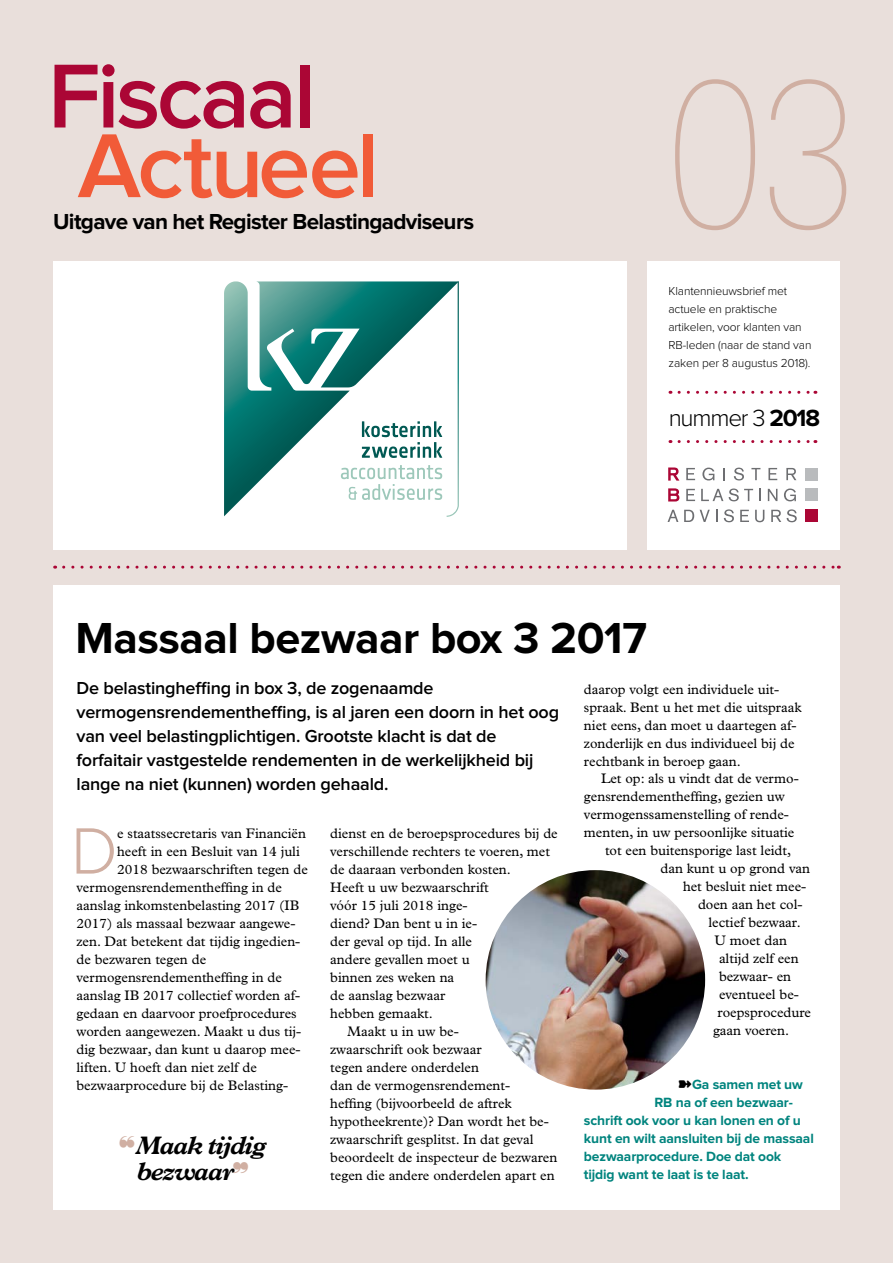
<style>
.page{position:relative;width:893px;height:1263px;background:#e9dfdb}
.page>*{position:absolute;margin:0;border:0;box-sizing:border-box;transform-origin:0 0}
.t1{font:100 204px "Glypha LT Std";color:#d0afa2}
.t2{font:600 94.05px/69.6px "Proxima Nova";letter-spacing:-.04em;color:#ab0635}
.t3{font:300 67.8px "Proxima Nova";color:#d0afa2}
.t4{font:700 45px "Proxima Nova";letter-spacing:-.01em;color:#000}
.t5{font:italic 700 25.5px/25.5px "Plantin Std";letter-spacing:-.05em;color:#000;text-align:center}
.t6{font:300 24.3px "Proxima Nova";letter-spacing:-.05em;color:#000}
.t7{font:700 22.5px "Proxima Nova";letter-spacing:-.03em;color:#000}
.t8{font:600 18px/24px "Proxima Nova";letter-spacing:-.01em;color:#000}
.t9{font:13.8px "Plantin Std";color:#000}
.t10{font:700 13.8px "Proxima Nova";letter-spacing:-.01em;color:#00847e}
.t11{font:300 12px/18px "Proxima Nova";letter-spacing:-.01em;color:#000}
.s1{color:#f15b38}
.s2{font-weight:700}
.s3{color:#d0afa2}
</style>
<div class="page">
<div style="left:53px;top:261px;width:573px;height:288px;background:#fff"></div>
<div style="left:647px;top:261px;width:193px;height:288px;background:#fff"></div>
<svg style="left:668px;top:467px;width:11px;height:14px"></svg>
<svg style="left:686px;top:468px;width:9px;height:12px"></svg>
<svg style="left:702px;top:468px;width:12px;height:12px"></svg>
<svg style="left:724px;top:468px;width:1px;height:12px"></svg>
<svg style="left:734px;top:468px;width:10px;height:12px"></svg>
<svg style="left:751px;top:468px;width:9px;height:12px"></svg>
<svg style="left:768px;top:468px;width:9px;height:12px"></svg>
<svg style="left:786px;top:468px;width:10px;height:12px"></svg>
<svg style="left:668px;top:488px;width:11px;height:13px"></svg>
<svg style="left:686px;top:489px;width:9px;height:12px"></svg>
<svg style="left:701px;top:489px;width:22px;height:12px"></svg>
<svg style="left:729px;top:488px;width:24px;height:13px"></svg>
<svg style="left:759px;top:489px;width:2px;height:12px"></svg>
<svg style="left:768px;top:489px;width:9px;height:12px"></svg>
<svg style="left:784px;top:488px;width:12px;height:13px"></svg>
<svg style="left:668px;top:510px;width:10px;height:12px"></svg>
<svg style="left:684px;top:510px;width:10px;height:12px"></svg>
<svg style="left:700px;top:510px;width:10px;height:12px"></svg>
<svg style="left:716px;top:510px;width:1px;height:12px"></svg>
<svg style="left:724px;top:509px;width:10px;height:13px"></svg>
<svg style="left:740px;top:510px;width:9px;height:12px"></svg>
<svg style="left:755px;top:510px;width:9px;height:12px"></svg>
<svg style="left:771px;top:510px;width:10px;height:12px"></svg>
<svg style="left:787px;top:509px;width:10px;height:13px"></svg>
<div style="left:805px;top:510px;width:12px;height:12px;background:#ab0635"></div>
<div style="left:805px;top:489px;width:12px;height:12px;background:#b9bbbd"></div>
<div style="left:805px;top:468px;width:12px;height:12px;background:#b9bbbd"></div>
<div style="left:53px;top:585px;width:787px;height:624px;background:#fff"></div>
<svg style="left:64px;top:566px;width:775px;height:3px"></svg>
<svg style="left:679px;top:440px;width:137px;height:3px"></svg>
<svg style="left:679px;top:391px;width:137px;height:3px"></svg>
<img style="left:486px;top:870px;width:219px;height:219px;border-radius:110px">
<svg style="left:224px;top:281px;width:235px;height:235px"></svg>
<p class="t2" style="left:78px;top:65px;width:303px;text-indent:-30px">Fiscaal<br><span class="s1">Actueel</span></p>
<p class="t7" style="left:53px;top:211px;width:422px">Uitgave van het Register Belastingadviseurs</p>
<p class="t1" style="left:664px;top:37px;width:197px">03</p>
<p class="t11" style="left:668px;top:282px;width:144px">Klantennieuwsbrief met actuele en praktische artikelen, voor klanten van<br>RB-leden (naar de stand van zaken per 8 augustus 2018).</p>
<p class="t6" style="left:669px;top:407px;width:153px">nummer 3 <span class="s2">2018</span></p>
<p class="t4" style="left:75px;top:617px;width:573px">Massaal bezwaar box 3 2017</p>
<p class="t8" style="left:77px;top:676px;width:484px">De belastingheffing in box 3, de zogenaamde vermogensrendementheffing, is al jaren een doorn in het oog van veel belastingplichtigen. Grootste klacht is dat de forfaitair vastgestelde rendementen in de werkelijkheid bij lange na niet (kunnen) worden gehaald.</p>
<p class="t3" style="left:71px;top:820px;width:48px">D</p>
<p class="t9" style="left:117px;top:825px;width:190px">e staatssecretaris van Financiën</p>
<p class="t9" style="left:117px;top:843px;width:184px">heeft in een Besluit van 14 juli</p>
<p class="t9" style="left:117px;top:861px;width:192px">2018 bezwaarschriften tegen de</p>
<p class="t9" style="left:77px;top:879px;width:207px">vermogensrendementheffing in de</p>
<p class="t9" style="left:77px;top:897px;width:224px">aanslag inkomstenbelasting 2017 (IB</p>
<p class="t9" style="left:77px;top:915px;width:220px">2017) als massaal bezwaar aangewe-</p>
<p class="t9" style="left:77px;top:933px;width:225px">zen. Dat betekent dat tijdig ingedien-</p>
<p class="t9" style="left:77px;top:951px;width:131px">de bezwaren tegen de</p>
<p class="t9" style="left:77px;top:969px;width:207px">vermogensrendementheffing in de</p>
<p class="t9" style="left:77px;top:987px;width:225px">aanslag IB 2017 collectief worden af-</p>
<p class="t9" style="left:77px;top:1005px;width:222px">gedaan en daarvoor proefprocedures</p>
<p class="t9" style="left:77px;top:1023px;width:226px">worden aangewezen. Maakt u dus tij-</p>
<p class="t9" style="left:77px;top:1041px;width:226px">dig bezwaar, dan kunt u daarop mee-</p>
<p class="t9" style="left:77px;top:1059px;width:182px">liften. U hoeft dan niet zelf de</p>
<p class="t9" style="left:77px;top:1077px;width:213px">bezwaarprocedure bij de Belasting-</p>
<p class="t5" style="left:119px;top:1132px;width:150px"><span class="s3">❝</span>Maak tijdig bezwaar</p>
<p class="t9" style="left:330px;top:825px;width:229px">dienst en de beroepsprocedures bij de</p>
<p class="t9" style="left:330px;top:843px;width:221px">verschillende rechters te voeren, met</p>
<p class="t9" style="left:330px;top:861px;width:182px">de daaraan verbonden kosten.</p>
<p class="t9" style="left:330px;top:879px;width:160px">Heeft u uw bezwaarschrift</p>
<p class="t9" style="left:330px;top:897px;width:139px">vóór 15 juli 2018 inge-</p>
<p class="t9" style="left:330px;top:915px;width:148px">diend? Dan bent u in ie-</p>
<p class="t9" style="left:330px;top:933px;width:143px">der geval op tijd. In alle</p>
<p class="t9" style="left:330px;top:951px;width:141px">andere gevallen moet u</p>
<p class="t9" style="left:330px;top:969px;width:126px">binnen zes weken na</p>
<p class="t9" style="left:330px;top:987px;width:117px">de aanslag bezwaar</p>
<p class="t9" style="left:330px;top:1005px;width:104px">hebben gemaakt.</p>
<p class="t9" style="left:347px;top:1023px;width:113px">Maakt u in uw be-</p>
<p class="t9" style="left:330px;top:1041px;width:153px">zwaarschrift ook bezwaar</p>
<p class="t9" style="left:330px;top:1059px;width:150px">tegen andere onderdelen</p>
<p class="t9" style="left:330px;top:1077px;width:181px">dan de vermogensrendement-</p>
<p class="t9" style="left:330px;top:1095px;width:183px">heffing (bijvoorbeeld de aftrek</p>
<p class="t9" style="left:330px;top:1113px;width:220px">hypotheekrente)? Dan wordt het be-</p>
<p class="t9" style="left:330px;top:1131px;width:205px">zwaarschrift gesplitst. In dat geval</p>
<p class="t9" style="left:330px;top:1149px;width:229px">beoordeelt de inspecteur de bezwaren</p>
<p class="t9" style="left:330px;top:1167px;width:226px">tegen die andere onderdelen apart en</p>
<p class="t9" style="left:584px;top:681px;width:197px">daarop volgt een individuele uit-</p>
<p class="t9" style="left:584px;top:699px;width:219px">spraak. Bent u het met die uitspraak</p>
<p class="t9" style="left:584px;top:717px;width:214px">niet eens, dan moet u daartegen af-</p>
<p class="t9" style="left:584px;top:735px;width:212px">zonderlijk en dus individueel bij de</p>
<p class="t9" style="left:584px;top:753px;width:158px">rechtbank in beroep gaan.</p>
<p class="t9" style="left:601px;top:771px;width:199px">Let op: als u vindt dat de vermo-</p>
<p class="t9" style="left:584px;top:789px;width:202px">gensrendementheffing, gezien uw</p>
<p class="t9" style="left:584px;top:807px;width:207px">vermogenssamenstelling of rende-</p>
<p class="t9" style="left:584px;top:825px;width:212px">menten, in uw persoonlijke situatie</p>
<p class="t9" style="left:605px;top:843px;width:188px">tot een buitensporige last leidt,</p>
<p class="t9" style="left:660px;top:861px;width:151px">dan kunt u op grond van</p>
<p class="t9" style="left:683px;top:879px;width:125px">het besluit niet mee-</p>
<p class="t9" style="left:698px;top:897px;width:106px">doen aan het col-</p>
<p class="t9" style="left:708px;top:915px;width:94px">lectief bezwaar.</p>
<p class="t9" style="left:714px;top:933px;width:74px">U moet dan</p>
<p class="t9" style="left:719px;top:951px;width:81px">altijd zelf een</p>
<p class="t9" style="left:719px;top:969px;width:74px">bezwaar- en</p>
<p class="t9" style="left:719px;top:987px;width:81px">eventueel be-</p>
<p class="t9" style="left:717px;top:1005px;width:95px">roepsprocedure</p>
<p class="t9" style="left:713px;top:1023px;width:78px">gaan voeren.</p>
<p class="t10" style="left:692px;top:1078px;width:112px">Ga samen met uw</p>
<p class="t10" style="left:654px;top:1096px;width:140px">RB na of een bezwaar-</p>
<p class="t10" style="left:584px;top:1114px;width:218px">schrift ook voor u kan lonen en of u</p>
<p class="t10" style="left:584px;top:1132px;width:231px">kunt en wilt aansluiten bij de massaal</p>
<p class="t10" style="left:584px;top:1150px;width:199px">bezwaarprocedure. Doe dat ook</p>
<p class="t10" style="left:584px;top:1168px;width:166px">tijdig want te laat is te laat.</p>
</div>
